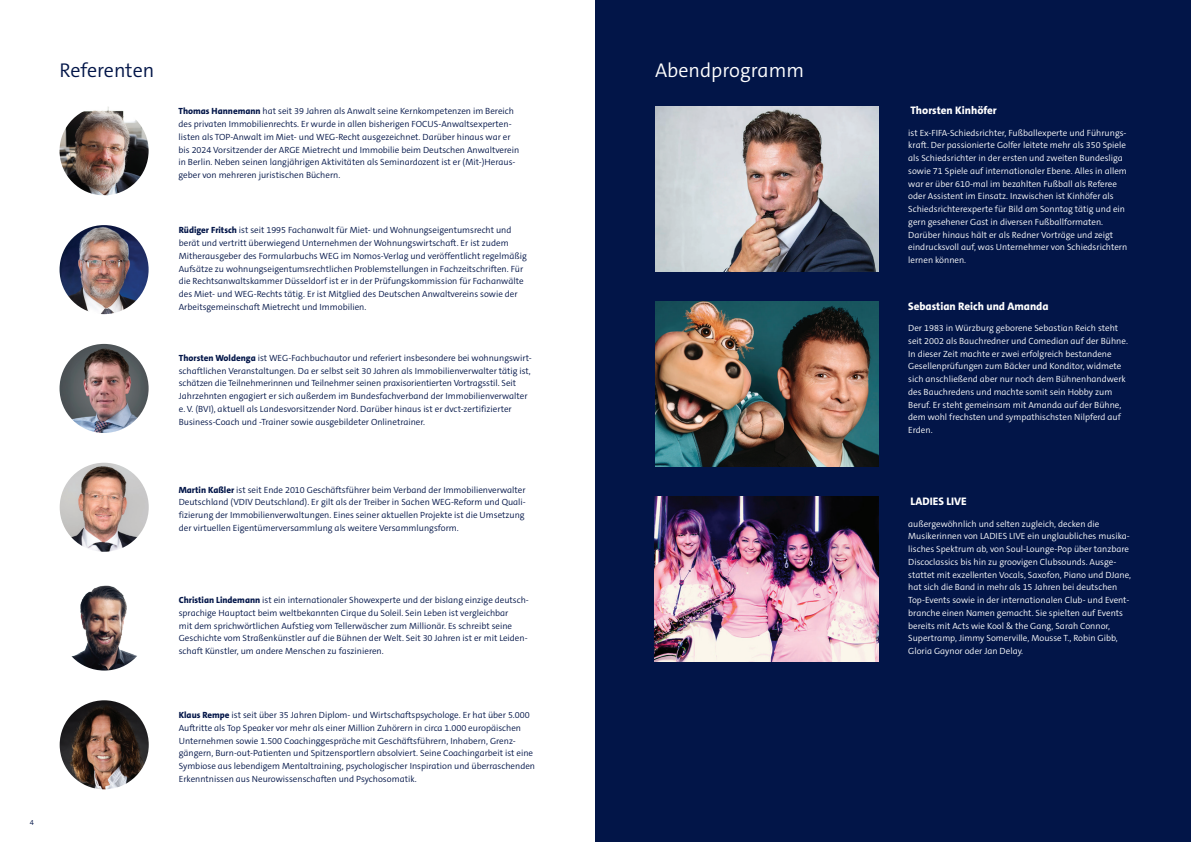
<style>
.page{position:relative;width:1191px;height:842px;background:#fff}
.page>*{position:absolute;margin:0;border:0;box-sizing:border-box;transform-origin:0 0}
.t1{font:20px "The Sansfor Ista Sm Lt";color:#fff}
.t2{font:20px "The Sansfor Ista Sm Lt";color:#021548}
.t3{font:800 11px "The Sansfor Ista";color:#fff}
.t4{font:9px/12.8px "The Sansfor Ista Sm Lt";color:#021548}
.t5{font:9px/12.8px "The Sansfor Ista Sm Lt";color:#fff}
.t6{font:7.5px "The Sansfor Ista Sm Lt";color:#021548}
.s1{font-family:"The Sansfor Ista";font-weight:800}
</style>
<div class="page">
<div style="left:595px;top:0;width:596px;height:842px;background:#021548"></div>
<img style="left:60px;top:106px;width:89px;height:89px;border-radius:45px">
<img style="left:60px;top:225px;width:89px;height:89px;border-radius:45px">
<img style="left:60px;top:344px;width:89px;height:89px;border-radius:45px">
<img style="left:60px;top:463px;width:89px;height:89px;border-radius:45px">
<img style="left:60px;top:581px;width:89px;height:89px;border-radius:45px">
<img style="left:60px;top:700px;width:89px;height:89px;border-radius:45px">
<img style="left:655px;top:497px;width:223px;height:165px">
<img style="left:655px;top:302px;width:223px;height:165px">
<img style="left:655px;top:106px;width:223px;height:165px">
<p class="t6" style="left:30px;top:817px;width:6px">4</p>
<h1 class="t2" style="left:60px;top:57px;width:96px">Referenten</h1>
<p class="t4" style="left:178px;top:105px;width:342px"><span class="s1">Thomas Hannemann</span> hat seit 39 Jahren als Anwalt seine Kernkompetenzen im Bereich des privaten Immobilienrechts. Er wurde in allen bisherigen FOCUS-Anwaltsexperten&shy;listen als TOP-Anwalt im Miet- und WEG-Recht ausgezeichnet. Darüber hinaus war er bis 2024 Vorsitzender der ARGE Mietrecht und Immobilie beim Deutschen Anwaltverein in Berlin. Neben seinen langjährigen Aktivitäten als Seminardozent ist er (Mit-)Heraus&shy;geber von mehreren juristischen Büchern.</p>
<p class="t4" style="left:179px;top:224px;width:349px"><span class="s1">Rüdiger Fritsch</span> ist seit 1995 Fachanwalt für Miet- und Wohnungseigentumsrecht und berät und vertritt überwiegend Unternehmen der Wohnungswirtschaft. Er ist zudem Mitherausgeber des Formularbuchs WEG im Nomos-Verlag und veröffentlicht regelmäßig Aufsätze zu wohnungseigentumsrechtlichen Problemstellungen in Fachzeitschriften. Für die Rechtsanwaltskammer Düsseldorf ist er in der Prüfungskommission für Fachanwälte des Miet- und WEG-Rechts tätig. Er ist Mitglied des Deutschen Anwaltvereins sowie der Arbeitsgemeinschaft Mietrecht und Immobilien.</p>
<p class="t4" style="left:179px;top:351px;width:354px"><span class="s1">Thorsten Woldenga</span> ist WEG-Fachbuchautor und referiert insbesondere bei wohnungswirt&shy;schaftlichen Veranstaltungen. Da er selbst seit 30 Jahren als Immobilienverwalter tätig ist, schätzen die Teilnehmerinnen und Teilnehmer seinen praxisorientierten Vortragsstil. Seit Jahrzehnten engagiert er sich außerdem im Bundesfachverband der Immobilienverwalter e. V. (BVI), aktuell als Landesvorsitzender Nord. Darüber hinaus ist er dvct-zertifizierter Business-Coach und -Trainer sowie ausgebildeter Onlinetrainer.</p>
<p class="t4" style="left:179px;top:483px;width:349px"><span class="s1">Martin Kaßler</span> ist seit Ende 2010 Geschäftsführer beim Verband der Immobilienverwalter Deutschland (VDIV Deutschland). Er gilt als der Treiber in Sachen WEG-Reform und Quali&shy;fizierung der Immobilienverwaltungen. Eines seiner aktuellen Projekte ist die Umsetzung der virtuellen Eigentümerversammlung als weitere Versammlungsform.</p>
<p class="t4" style="left:179px;top:594px;width:352px"><span class="s1">Christian Lindemann</span> ist ein internationaler Showexperte und der bislang einzige deutsch&shy;sprachige Hauptact beim weltbekannten Cirque du Soleil. Sein Leben ist vergleichbar<br>mit dem sprichwörtlichen Aufstieg vom Tellerwäscher zum Millionär. Es schreibt seine Geschichte vom Straßenkünstler auf die Bühnen der Welt. Seit 30 Jahren ist er mit Leiden&shy;schaft Künstler, um andere Menschen zu faszinieren.</p>
<p class="t4" style="left:179px;top:709px;width:358px"><span class="s1">Klaus Rempe</span> ist seit über 35 Jahren Diplom- und Wirtschaftspsychologe. Er hat über 5.000<br>Auftritte als Top Speaker vor mehr als einer Million Zuhörern in circa 1.000 europä ischen Unternehmen sowie 1.500 Coachinggespräche mit Geschäftsführern, Inhabern, Grenz&shy;gängern, Burn-out-Patienten und Spitzensportlern absolviert. Seine Coachingarbeit ist eine Symbiose aus lebendigem Mentaltraining, psychologischer Inspiration und überraschenden Erkenntnissen aus Neurowissenschaften und Psychosomatik.</p>
<h1 class="t1" style="left:655px;top:57px;width:150px">Abendprogramm</h1>
<p class="t3" style="left:910px;top:104px;width:88px">Thorsten Kinhöfer</p>
<p class="t5" style="left:908px;top:126px;width:220px">ist Ex-FIFA-Schiedsrichter, Fußballexperte und Führungs&shy;kraft. Der passionierte Golfer leitete mehr als 350 Spiele als Schiedsrichter in der ersten und zweiten Bundesliga sowie 71 Spiele auf internationaler Ebene. Alles in allem war er über 610-mal im bezahlten Fußball als Referee oder Assistent im Einsatz. Inzwischen ist Kinhöfer als Schiedsrichterexperte für Bild am Sonntag tätig und ein gern gesehener Gast in diversen Fußballformaten.<br>Darüber hinaus hält er als Redner Vorträge und zeigt eindrucksvoll auf, was Unternehmer von Schiedsrichtern lernen können.</p>
<p class="t3" style="left:908px;top:299px;width:142px">Sebastian Reich und Amanda</p>
<p class="t5" style="left:908px;top:322px;width:221px">Der 1983 in Würzburg geborene Sebastian Reich steht seit 2002 als Bauchredner und Comedian auf der Bühne.<br>In dieser Zeit machte er zwei erfolgreich bestandene Gesellenprüfungen zum Bäcker und Konditor, widmete sich anschließend aber nur noch dem Bühnenhandwerk des Bauchredens und machte somit sein Hobby zum Beruf. Er steht gemeinsam mit Amanda auf der Bühne, dem wohl frechsten und sympathischsten Nilpferd auf Erden.</p>
<p class="t3" style="left:910px;top:495px;width:58px">LADIES LIVE</p>
<p class="t5" style="left:908px;top:517px;width:224px">außergewöhnlich und selten zugleich, decken die Musikerinnen von LADIES LIVE ein unglaubliches musika&shy;lisches Spektrum ab, von Soul-Lounge-Pop über tanzbare Disco classics bis hin zu groovigen Clubsounds. Ausge&shy;stattet mit exzellenten Vocals, Saxofon, Piano und DJane, hat sich die Band in mehr als 15 Jahren bei deutschen Top-Events sowie in der internationalen Club- und Event&shy;branche einen Namen gemacht. Sie spielten auf Events bereits mit Acts wie Kool &amp; the Gang, Sarah Connor, Supertramp, Jimmy Somerville, Mousse T., Robin Gibb, Gloria Gaynor oder Jan Delay.</p>
</div>
